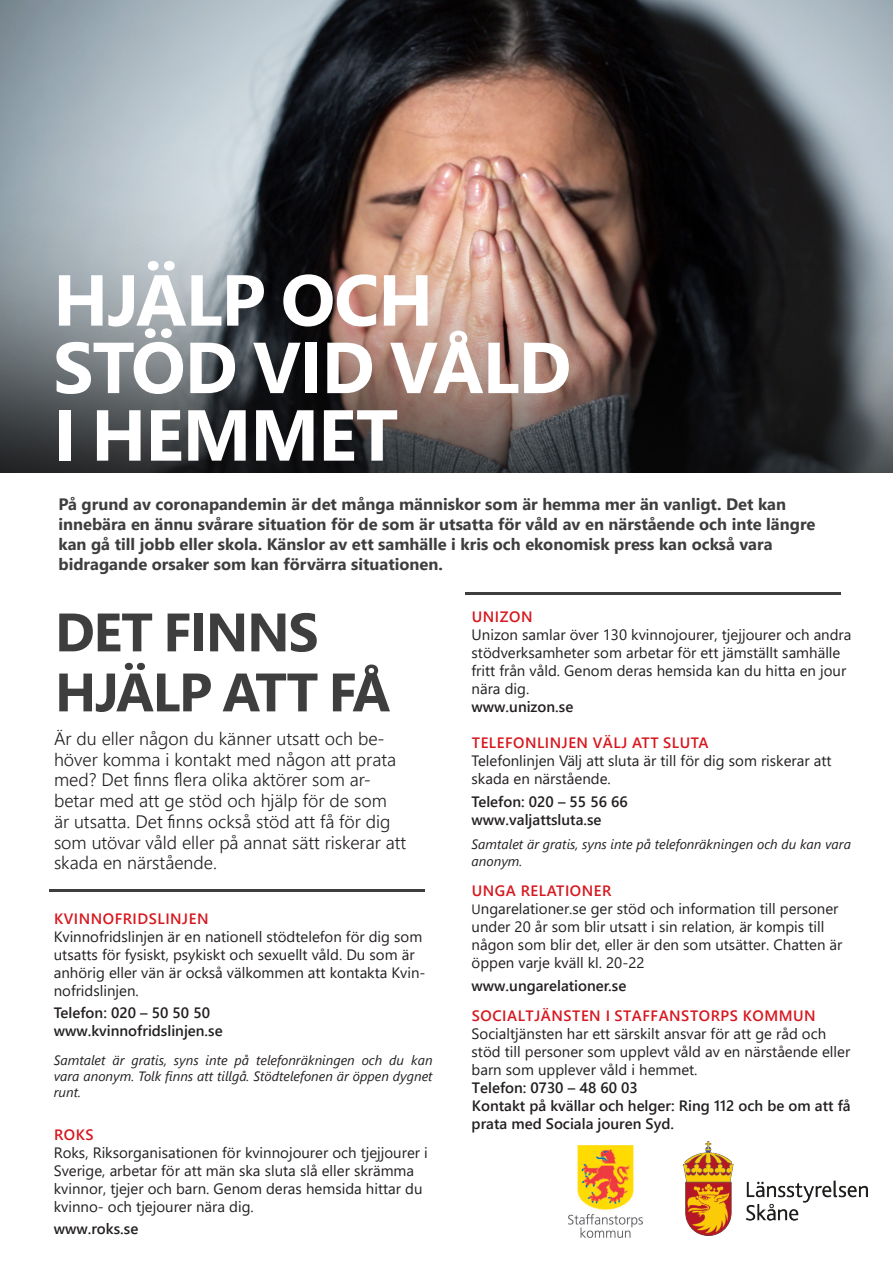
<style>
.page{position:relative;width:893px;height:1263px;background:#fff}
.page>*{position:absolute;margin:0;border:0;box-sizing:border-box;transform-origin:0 0}
.t1{font:700 72px/67.5px "Segoe UI";letter-spacing:-.015em;color:#fff}
.t2{font:700 54px/60px "Segoe UI";letter-spacing:-.025em;color:#3e3e3f}
.t3{font:300 18px/20.7px "Segoe UI";color:#231f20}
.t4{font:700 16.5px/19.8px "Segoe UI";color:#3e3e3f}
.t5{font:15px/18px "Segoe UI";color:#231f20}
.t6{font:600 15px/18px "Segoe UI";color:#231f20}
.t7{font:600 15px/30.8px "Segoe UI";letter-spacing:.035em;color:#d7171f}
.t8{font:italic 13.5px/16.2px "Segoe UI";color:#231f20;text-align:justify}
.s1{font-weight:600;color:#d7171f}
.s2{font-weight:600}
.s3{font-size:13.5px}
.s4{color:#231f20}
</style>
<div class="page">
<img style="left:0;top:0;width:893px;height:472px">
<img style="left:683px;top:1142px;width:184px;height:94px">
<hr style="left:49px;top:889px;width:376px;height:3px;background:#3e3e3f">
<hr style="left:465px;top:592px;width:376px;height:3px;background:#3e3e3f">
<img style="left:569px;top:1146px;width:73px;height:91px">
<p class="t1" style="left:53px;top:261px;width:520px">HJÄLP OCH<br>STÖD VID VÅLD<br>I HEMMET</p>
<p class="t4" style="left:58px;top:493px;width:758px">På grund av coronapandemin är det många människor som är hemma mer än vanligt. Det kan innebära en ännu svårare situation för de som är utsatta för våld av en närstående och inte längre kan gå till jobb eller skola. Känslor av ett samhälle i kris och ekonomisk press kan också vara bidragande orsaker som kan förvärra situationen.</p>
<p class="t2" style="left:55px;top:598px;width:337px">DET FINNS<br>HJÄLP ATT FÅ</p>
<p class="t3" style="left:54px;top:726px;width:354px">Är du eller någon du känner utsatt och be&shy;höver komma i kontakt med någon att prata med? Det finns flera olika aktörer som ar&shy;betar med att ge stöd och hjälp för de som är utsatta. Det finns också stöd att få för dig som utövar våld eller på annat sätt riskerar att skada en närstående.</p>
<p class="t5" style="left:472px;top:607px;width:381px"><span class="s1">UNIZON<br></span>Unizon samlar över 130 kvinnojourer, tjejjourer och andra stödverksamheter som arbetar för ett jämställt samhälle fritt från våld. Genom deras hemsida kan du hitta en jour nära dig.<br><span class="s2">www.unizon.se</span></p>
<p class="t5" style="left:472px;top:733px;width:361px"><span class="s1">TELEFONLINJEN VÄLJ ATT SLUTA<br></span>Telefonlinjen Välj att sluta är till för dig som riskerar att skada en närstående.</p>
<p class="t6" style="left:472px;top:791px;width:158px">Telefon: 020 – 55 56 66 www.valjattsluta.se</p>
<p class="t8" style="left:472px;top:834px;width:381px">Samtalet är gratis, syns inte på telefonräkningen och du kan vara anonym.</p>
<p class="t5" style="left:472px;top:880px;width:372px"><span class="s1">UNGA RELATIONER<br></span><span class="s3">U</span>ngarelationer.se ger stöd och information till personer under 20 år som blir utsatt i sin relation, är kompis till någon som blir det, eller är den som utsätter. Chatten är öppen varje kväll kl. 20-22</p>
<p class="t7" style="left:472px;top:968px;width:346px"><span class="s4">www.ungarelationer.se<br></span>SOCIALTJÄNSTEN I STAFFANSTORPS KOMMUN</p>
<p class="t5" style="left:472px;top:1023px;width:381px">Socialtjänsten har ett särskilt ansvar för att ge råd och stöd till personer som upplevt våld av en närstående eller barn som upplever våld i hemmet.<br><span class="s2">Telefon: 0730 – 48 60 03<br>Kontakt på kvällar och helger: Ring 112 och be om att få prata med Sociala jouren Syd.</span></p>
<p class="t5" style="left:54px;top:908px;width:373px"><span class="s1">KVINNOFRIDSLINJEN<br></span>Kvinnofridslinjen är en nationell stödtelefon för dig som utsatts för fysiskt, psykiskt och sexuellt våld. Du som är anhörig eller vän är också välkommen att kontakta Kvin&shy;nofridslinjen.</p>
<p class="t6" style="left:54px;top:1002px;width:170px">Telefon: 020 – 50 50 50 www.kvinnofridslinjen.se</p>
<p class="t8" style="left:54px;top:1050px;width:380px">Samtalet är gratis, syns inte på telefonräkningen och du kan vara anonym. Tolk finns att tillgå. Stödtelefonen är öppen dygnet runt.</p>
<p class="t5" style="left:54px;top:1124px;width:375px"><span class="s1">ROKS<br></span>Roks, Riksorganisationen för kvinnojourer och tjejjourer i Sverige, arbetar för att män ska sluta slå eller skrämma kvinnor, tjejer och barn. Genom deras hemsida hittar du kvinno- och tjejourer nära dig.</p>
<p class="t6" style="left:54px;top:1218px;width:86px">www.roks.se</p>
</div>
